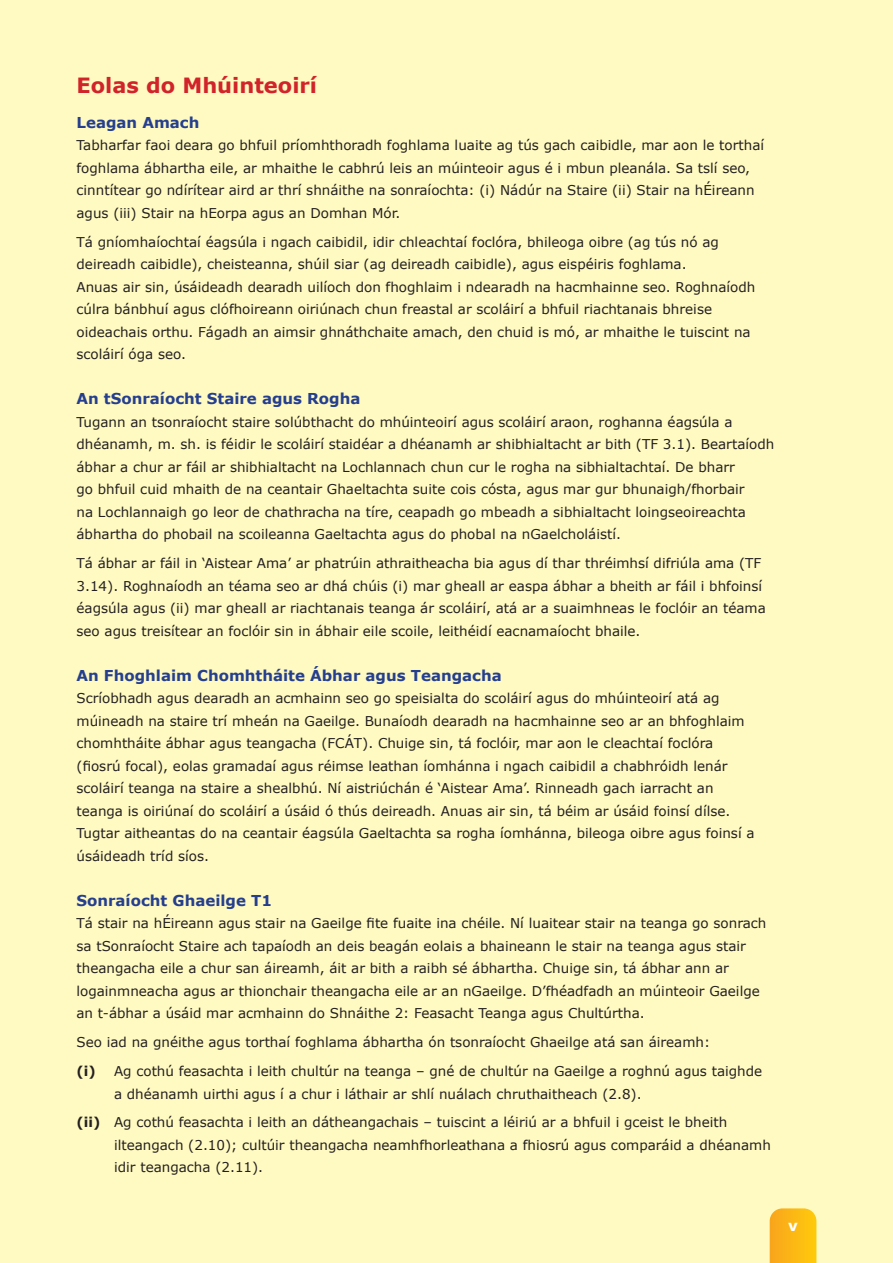
<style>
.page{position:relative;width:893px;height:1263px;background:#fffac1}
.page>*{position:absolute;margin:0;border:0;box-sizing:border-box;transform-origin:0 0}
.Heading_01{font:700 21px "Verdana";color:#d1232a}
.t1{font:700 15px "Verdana";color:#253f8e}
.t2{font:700 15px "Verdana";color:#fff}
.t3{font:13.5px/22.5px "Verdana";color:#231f20}
.s1{font-weight:700}
</style>
<div class="page">
<svg style="left:770px;top:1208px;width:46px;height:55px;background:#fbb919"></svg>
<p class="Heading_01" style="left:77px;top:71px;width:242px">Eolas do Mhúinteoirí</p>
<p class="t1" style="left:77px;top:113px;width:124px">Leagan Amach</p>
<p class="t3" style="left:77px;top:134px;width:689px">Tabharfar faoi deara go bhfuil príomhthoradh foghlama luaite ag tús gach caibidle, mar aon le torthaí foghlama ábhartha eile, ar mhaithe le cabhrú leis an múinteoir agus é i mbun pleanála. Sa tslí seo, cinntítear go ndírítear aird ar thrí shnáithe na sonraíochta: (i) Nádúr na Staire (ii) Stair na hÉireann agus (iii) Stair na hEorpa agus an Domhan Mór.</p>
<p class="t3" style="left:77px;top:231px;width:644px">Tá gníomhaíochtaí éagsúla i ngach caibidil, idir chleachtaí foclóra, bhileoga oibre (ag tús nó ag deireadh caibidle), cheisteanna, shúil siar (ag deireadh caibidle), agus eispéiris foghlama.</p>
<p class="t3" style="left:77px;top:276px;width:680px">Anuas air sin, úsáideadh dearadh uilíoch don fhoghlaim i ndearadh na hacmhainne seo. Roghnaíodh cúlra bánbhuí agus clófhoireann oiriúnach chun freastal ar scoláirí a bhfuil riachtanais bhreise oideachais orthu. Fágadh an aimsir ghnáthchaite amach, den chuid is mó, ar mhaithe le tuiscint na scoláirí óga seo.</p>
<p class="t1" style="left:77px;top:389px;width:285px">An tSonraíocht Staire agus Rogha</p>
<p class="t3" style="left:77px;top:411px;width:699px">Tugann an tsonraíocht staire solúbthacht do mhúinteoirí agus scoláirí araon, roghanna éagsúla a dhéanamh, m. sh. is féidir le scoláirí staidéar a dhéanamh ar shibhialtacht ar bith (TF 3.1). Beartaíodh ábhar a chur ar fáil ar shibhialtacht na Lochlannach chun cur le rogha na sibhialtachtaí. De bharr<br>go bhfuil cuid mhaith de na ceantair Ghaeltachta suite cois cósta, agus mar gur bhunaigh/fhorbair<br>na Lochlannaigh go leor de chathracha na tíre, ceapadh go mbeadh a sibhialtacht loingseoireachta ábhartha do phobail na scoileanna Gaeltachta agus do phobal na nGaelcholáistí.</p>
<p class="t3" style="left:77px;top:552px;width:691px">Tá ábhar ar fáil in ‘Aistear Ama’ ar phatrúin athraitheacha bia agus dí thar thréimhsí difriúla ama (TF 3.14). Roghnaíodh an téama seo ar dhá chúis (i) mar gheall ar easpa ábhar a bheith ar fáil i bhfoinsí éagsúla agus (ii) mar gheall ar riachtanais teanga ár scoláirí, atá ar a suaimhneas le foclóir an téama seo agus treisítear an foclóir sin in ábhair eile scoile, leithéidí eacnamaíocht bhaile.</p>
<p class="t1" style="left:77px;top:665px;width:427px">An Fhoghlaim Chomhtháite Ábhar agus Teangacha</p>
<p class="t3" style="left:77px;top:687px;width:679px">Scríobhadh agus dearadh an acmhainn seo go speisialta do scoláirí agus do mhúinteoirí atá ag múineadh na staire trí mheán na Gaeilge. Bunaíodh dearadh na hacmhainne seo ar an bhfoghlaim chomhtháite ábhar agus teangacha (FCÁT). Chuige sin, tá foclóir, mar aon le cleachtaí foclóra (fiosrú focal), eolas gramadaí agus réimse leathan íomhánna i ngach caibidil a chabhróidh lenár scoláirí teanga na staire a shealbhú. Ní aistriúchán é ‘Aistear Ama’. Rinneadh gach iarracht an teanga is oiriúnaí do scoláirí a úsáid ó thús deireadh. Anuas air sin, tá béim ar úsáid foinsí dílse.<br>Tugtar aitheantas do na ceantair éagsúla Gaeltachta sa rogha íomhánna, bileoga oibre agus foinsí a úsáideadh tríd síos.</p>
<p class="t1" style="left:77px;top:890px;width:197px">Sonraíocht Ghaeilge T1</p>
<p class="t3" style="left:77px;top:912px;width:691px">Tá stair na hÉireann agus stair na Gaeilge fite fuaite ina chéile. Ní luaitear stair na teanga go sonrach sa tSonraíocht Staire ach tapaíodh an deis beagán eolais a bhaineann le stair na teanga agus stair theangacha eile a chur san áireamh, áit ar bith a raibh sé ábhartha. Chuige sin, tá ábhar ann ar logainmneacha agus ar thionchair theangacha eile ar an nGaeilge. D’fhéadfadh an múinteoir Gaeilge an t-ábhar a úsáid mar acmhainn do Shnáithe 2: Feasacht Teanga agus Chultúrtha.</p>
<p class="t3" style="left:77px;top:1031px;width:635px">Seo iad na gnéithe agus torthaí foghlama ábhartha ón tsonraíocht Ghaeilge atá san áireamh:</p>
<p class="t3" style="left:114px;top:1060px;width:650px;text-indent:-37px"><span class="s1">(i)</span> Ag cothú feasachta i leith chultúr na teanga – gné de chultúr na Gaeilge a roghnú agus taighde a dhéanamh uirthi agus í a chur i láthair ar shlí nuálach chruthaitheach (2.8).</p>
<p class="t3" style="left:114px;top:1111px;width:658px;text-indent:-37px"><span class="s1">(ii)</span> Ag cothú feasachta i leith an dátheangachais – tuiscint a léiriú ar a bhfuil i gceist le bheith ilteangach (2.10); cultúir theangacha neamhfhorleathana a fhiosrú agus comparáid a dhéanamh idir teangacha (2.11).</p>
<p class="t2" style="left:788px;top:1216px;width:11px">v</p>
</div>
